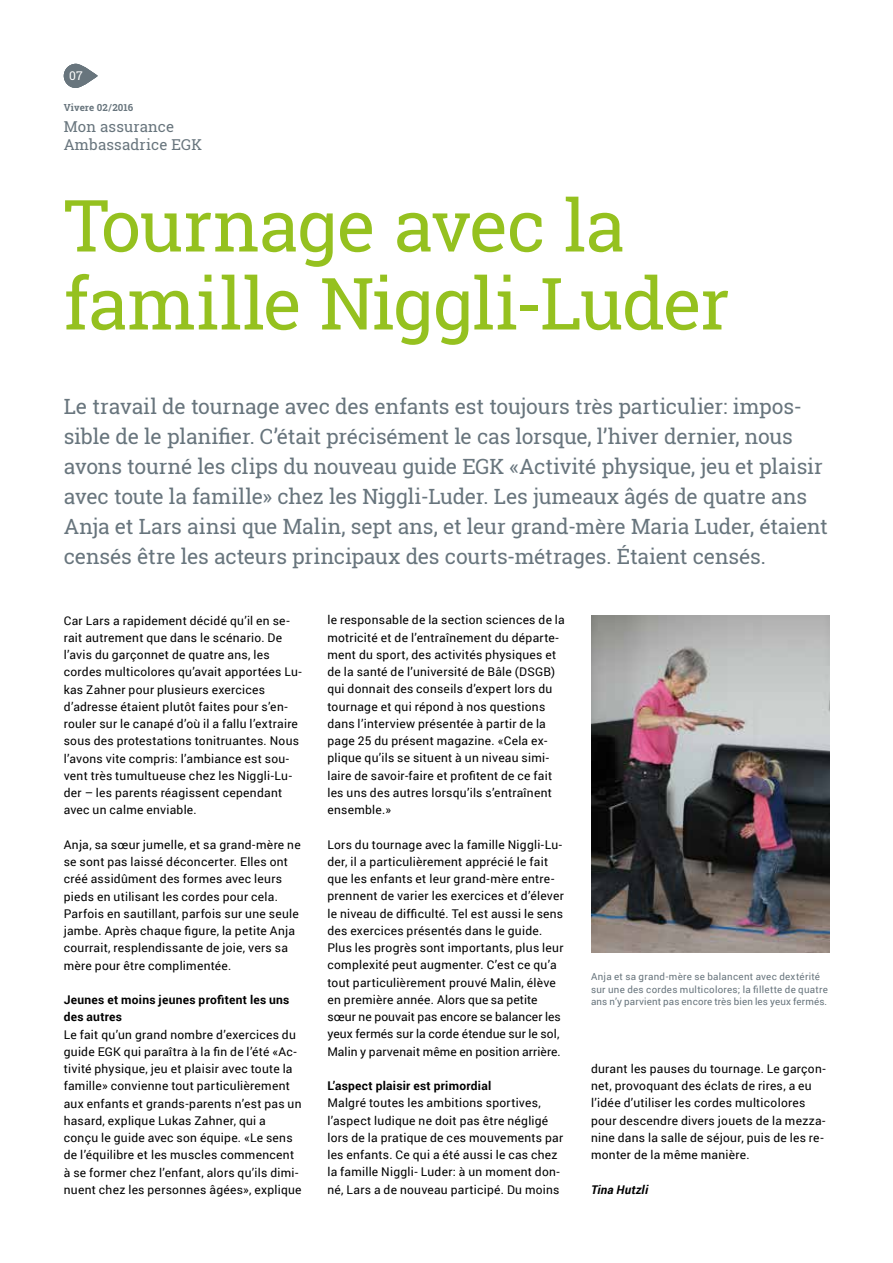
<style>
.page{position:relative;width:893px;height:1263px;background:#fff}
.page>*{position:absolute;margin:0;border:0;box-sizing:border-box;transform-origin:0 0}
.t1{font:72px/78px "Roboto Slab";letter-spacing:-.02em;color:#95c11f}
.t2{font:21px/30px "Roboto Slab";letter-spacing:-.01em;color:#68757d}
.t3{font:15px/18px "Roboto Slab";letter-spacing:.01em;color:#68757d}
.t4{font:12px/17.2px "Roboto";letter-spacing:.02em;color:#000}
.t5{font:700 12px/17.2px "Roboto";letter-spacing:.02em;color:#000}
.t6{font:italic 700 12px "Roboto";letter-spacing:.025em;color:#000}
.t7{font:12px "Roboto Slab";color:#fff}
.t8{font:9.75px/12.8px "Roboto";letter-spacing:.025em;color:#68757d}
.t9{font:700 9.75px "Roboto Slab";letter-spacing:.01em;color:#68757d}
</style>
<div class="page">
<img style="left:591px;top:616px;width:238px;height:336px">
<svg style="left:64px;top:64px;width:34px;height:24px"></svg>
<p class="t7" style="left:69px;top:67px;width:15px">07</p>
<p class="t9" style="left:64px;top:100px;width:71px">Vivere 02 / 2016</p>
<p class="t3" style="left:64px;top:117px;width:140px">Mon assurance<br>Ambassadrice EGK</p>
<h1 class="t1" style="left:64px;top:186px;width:667px">Tournage avec la famille Niggli-Luder</h1>
<p class="t2" style="left:64px;top:391px;width:765px">Le travail de tournage avec des enfants est toujours très particulier: impos&shy;sible de le planifier. C’était précisément le cas lorsque, l’hiver dernier, nous avons tourné les clips du nouveau guide EGK «Activité physique, jeu et plaisir avec toute la famille» chez les Niggli-Luder. Les jumeaux âgés de quatre ans Anja et Lars ainsi que Malin, sept ans, et leur grand-mère Maria Luder, étaient censés être les acteurs principaux des courts-métrages. Étaient censés.</p>
<p class="t4" style="left:64px;top:611px;width:240px">Car Lars a rapidement décidé qu’il en se&shy;rait autrement que dans le scénario. De l’avis du garçonnet de quatre ans, les cordes multicolores qu’avait apportées Lu&shy;kas Zahner pour plusieurs exercices d’adresse étaient plutôt faites pour s’en&shy;rouler sur le canapé d’où il a fallu l’extraire sous des protestations tonitruantes. Nous l’avons vite compris: l’ambiance est sou&shy;vent très tumultueuse chez les Niggli-Lu&shy;der – les parents réagissent cependant avec un calme enviable.</p>
<p class="t4" style="left:64px;top:835px;width:238px">Anja, sa sœur jumelle, et sa grand-mère ne se sont pas laissé déconcerter. Elles ont créé assidûment des formes avec leurs pieds en utilisant les cordes pour cela.<br>Parfois en sautillant, parfois sur une seule jambe. Après chaque figure, la petite Anja courrait, resplendissante de joie, vers sa mère pour être complimentée.</p>
<p class="t5" style="left:64px;top:991px;width:227px">Jeunes et moins jeunes profitent les uns des autres</p>
<p class="t4" style="left:64px;top:1025px;width:239px">Le fait qu’un grand nombre d’exercices du guide EGK qui paraîtra à la fin de l’été «Ac&shy;tivité physique, jeu et plaisir avec toute la famille» convienne tout particulièrement aux enfants et grands-parents n’est pas un hasard, explique Lukas Zahner, qui a conçu le guide avec son équipe. «Le sens de l’équilibre et les muscles commencent à se former chez l’enfant, alors qu’ils dimi&shy;nuent chez les personnes âgées», explique</p>
<p class="t4" style="left:327px;top:611px;width:239px">le responsable de la section sciences de la motricité et de l’entraînement du départe&shy;ment du sport, des activités physiques et de la santé de l’université de Bâle (DSGB) qui donnait des conseils d’expert lors du tournage et qui répond à nos questions dans l’interview présentée à partir de la page 25 du présent magazine. «Cela ex&shy;plique qu’ils se situent à un niveau simi&shy;laire de savoir-faire et profitent de ce fait les uns des autres lorsqu’ils s’entraînent ensemble.»</p>
<p class="t4" style="left:327px;top:835px;width:238px">Lors du tournage avec la famille Niggli-Lu&shy;der, il a particulièrement apprécié le fait que les enfants et leur grand-mère entre&shy;prennent de varier les exercices et d’élever le niveau de difficulté. Tel est aussi le sens des exercices présentés dans le guide.<br>Plus les progrès sont importants, plus leur complexité peut augmenter. C’est ce qu’a tout particulièrement prouvé Malin, élève en première année. Alors que sa petite sœur ne pouvait pas encore se balancer les yeux fermés sur la corde étendue sur le sol, Malin y parvenait même en position arrière.</p>
<p class="t5" style="left:327px;top:1077px;width:165px">L’aspect plaisir est primordial</p>
<p class="t4" style="left:327px;top:1094px;width:237px">Malgré toutes les ambitions sportives, l’aspect ludique ne doit pas être négligé lors de la pratique de ces mouvements par les enfants. Ce qui a été aussi le cas chez la famille Niggli- Luder: à un moment don&shy;né, Lars a de nouveau participé. Du moins</p>
<p class="t8" style="left:591px;top:970px;width:238px">Anja et sa grand-mère se balancent avec dextérité sur une des cordes multicolores; la fillette de quatre ans n’y parvient pas encore très bien les yeux fermés.</p>
<p class="t4" style="left:591px;top:1059px;width:236px">durant les pauses du tournage. Le garçon&shy;net, provoquant des éclats de rires, a eu l’idée d’utiliser les cordes multicolores pour descendre divers jouets de la mezza&shy;nine dans la salle de séjour, puis de les re&shy;monter de la même manière.</p>
<p class="t6" style="left:591px;top:1181px;width:59px">Tina Hutzli</p>
</div>
